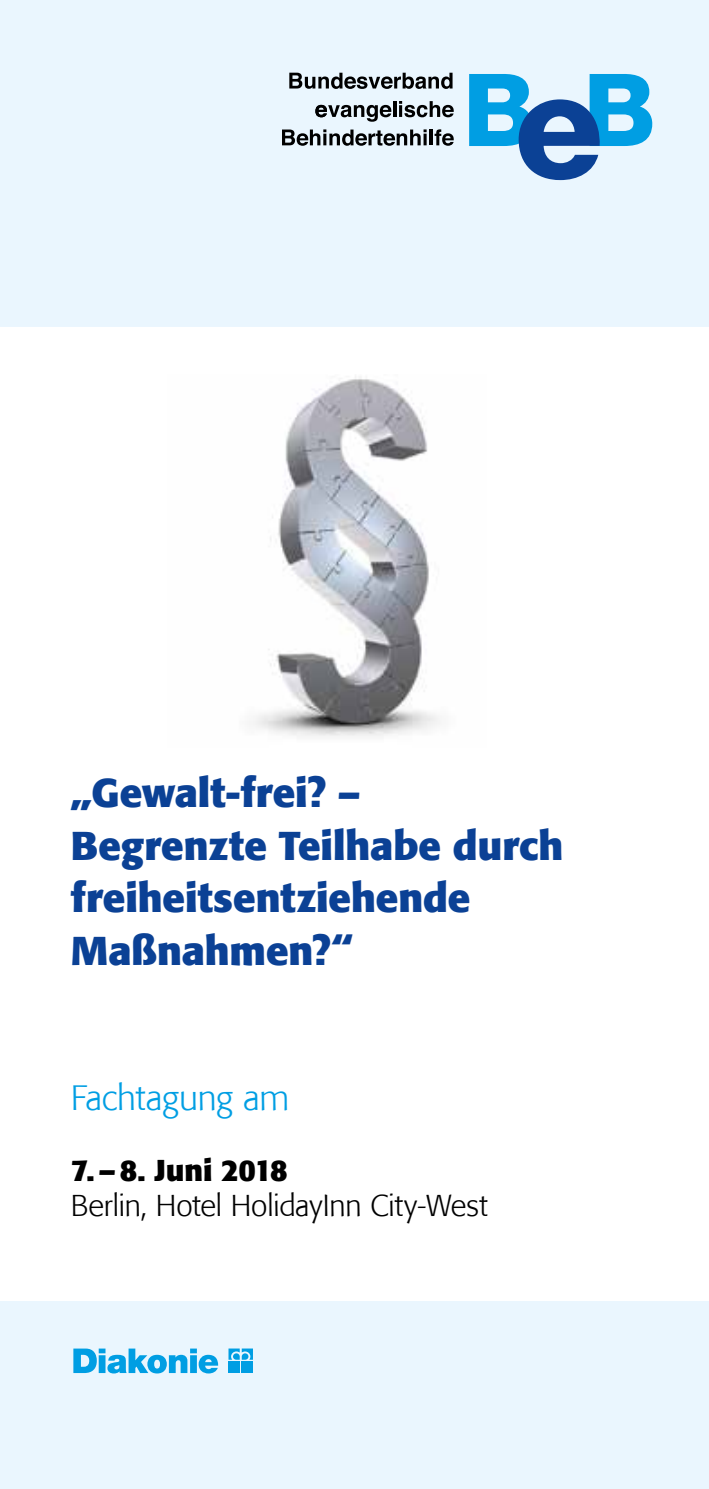
<style>
.page{position:relative;width:709px;height:1489px;background:#fff}
.page>*{position:absolute;margin:0;border:0;box-sizing:border-box;transform-origin:0 0}
.t1{font:700 40px/52.5px "Formata";color:#0b4195}
.t2{font:300 35px "Formata";letter-spacing:-.01em;color:#009ee3}
.t3{font:300 30px "Formata";letter-spacing:-.005em;color:#000}
.t4{font:700 30px "Formata";letter-spacing:-.01em;color:#000}
</style>
<div class="page">
<div style="left:0;top:1300px;width:709px;height:188px;background:#eaf6fe"></div>
<div style="left:0;top:0;width:709px;height:326px;background:#eaf6fe"></div>
<svg style="left:469px;top:74px;width:183px;height:106px"></svg>
<svg style="left:289px;top:73px;width:163px;height:16px"></svg>
<hr style="left:393px;top:101px;width:3px;height:16px;background:#000">
<svg style="left:399px;top:101px;width:55px;height:16px"></svg>
<svg style="left:282px;top:129px;width:144px;height:17px"></svg>
<hr style="left:429px;top:129px;width:4px;height:16px;background:#000">
<svg style="left:434px;top:129px;width:20px;height:17px"></svg>
<svg style="left:315px;top:105px;width:76px;height:17px"></svg>
<svg style="left:73px;top:1348px;width:145px;height:25px"></svg>
<svg style="left:228px;top:1348px;width:25px;height:11px"></svg>
<div style="left:228px;top:1361px;width:12px;height:11px;background:#009ee3"></div>
<div style="left:242px;top:1361px;width:11px;height:11px;background:#009ee3"></div>
<img style="left:253px;top:376px;width:187px;height:360px">
<p class="t1" style="left:71px;top:766px;width:494px">„Gewalt-frei? –<br>Begrenzte Teilhabe durch freiheitsentziehende<br>Maßnahmen?“</p>
<p class="t2" style="left:71px;top:1076px;width:220px">Fachtagung am</p>
<p class="t4" style="left:71px;top:1151px;width:218px">7.–8. Juni 2018</p>
<p class="t3" style="left:71px;top:1187px;width:418px">Berlin, Hotel HolidayInn City-West</p>
</div>
